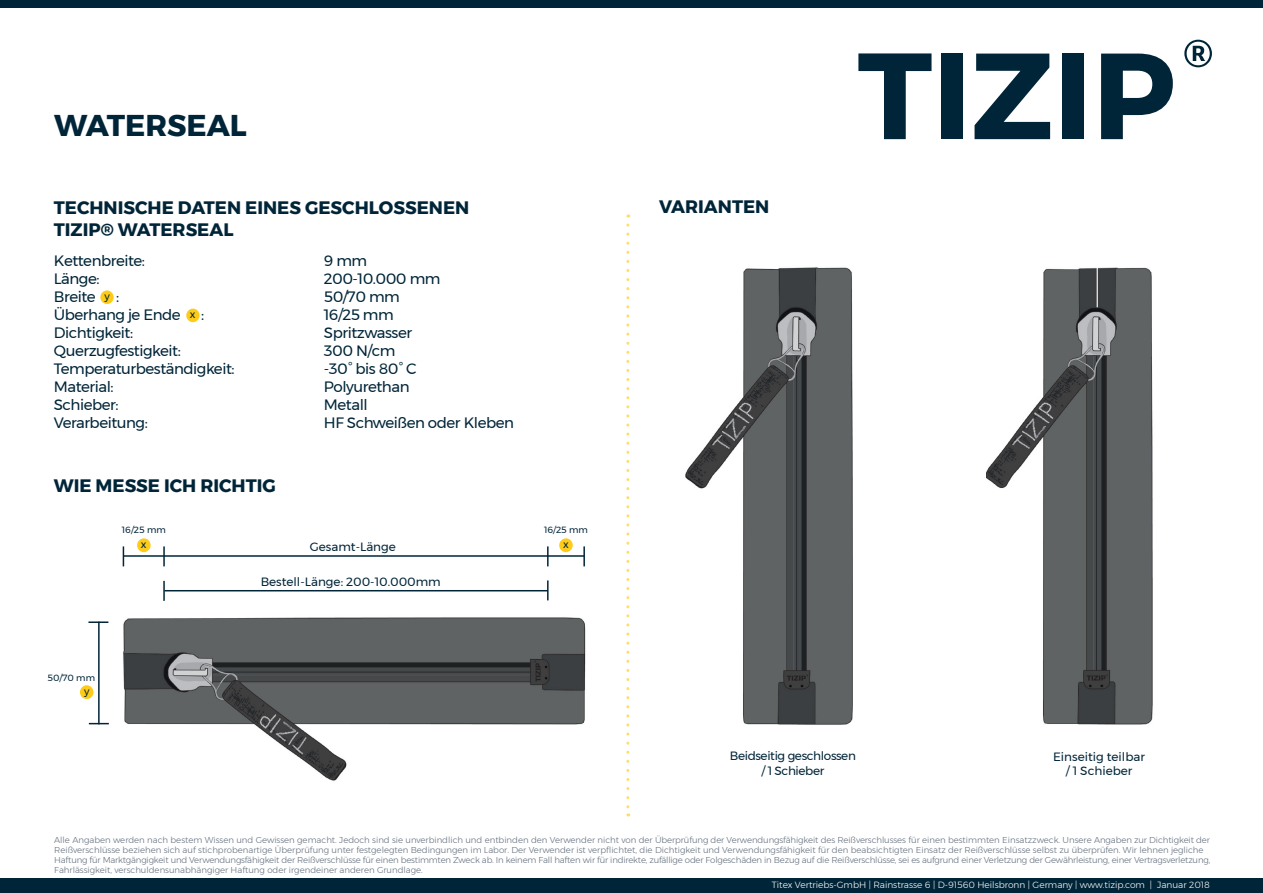
<style>
.page{position:relative;width:1263px;height:893px;background:#fff}
.page>*{position:absolute;margin:0;border:0;box-sizing:border-box;transform-origin:0 0}
.t1{font:700 30px "Montserrat";color:#002538}
.t2{font:700 18px/21.6px "Montserrat";color:#002538}
.t3{font:15px "Montserrat";letter-spacing:-.03em;color:#002538}
.t4{font:12px/14.4px "Montserrat";color:#002538;text-align:center}
.t5{font:12px/14.4px "Montserrat";letter-spacing:-.03em;color:#002538;text-align:center}
.t6{font:10.5px "Montserrat";color:#002538}
.t7{font:300 9px "Montserrat";color:#fff}
.t8{font:9px "Montserrat";color:#002538}
.t9{font:300 8.55px/10.2px "Montserrat";color:#65707e}
</style>
<div class="page">
<img style="left:986px;top:267px;width:167px;height:458px">
<img style="left:685px;top:267px;width:168px;height:458px">
<img style="left:123px;top:560px;width:463px;height:221px">
<svg style="left:626px;top:225px;width:3px;height:591px"></svg>
<svg style="left:858px;top:53px;width:73px;height:86px"></svg>
<div style="left:941px;top:54px;width:21px;height:85px;background:#002538"></div>
<svg style="left:974px;top:54px;width:76px;height:85px"></svg>
<div style="left:1062px;top:54px;width:22px;height:85px;background:#002538"></div>
<svg style="left:1101px;top:54px;width:72px;height:85px"></svg>
<svg style="left:1184px;top:40px;width:28px;height:27px"></svg>
<div style="left:0;top:0;width:1263px;height:7px;background:#002538"></div>
<div style="left:0;top:878px;width:1263px;height:15px;background:#002538"></div>
<div style="left:100px;top:290px;width:14px;height:14px;background:#fecc18;border-radius:50%"></div>
<div style="left:186px;top:309px;width:14px;height:13px;background:#fecc18;border-radius:50%"></div>
<hr style="left:163px;top:581px;width:2px;height:20px;background:#002538">
<hr style="left:123px;top:555px;width:461px;height:2px;background:#002538">
<svg style="left:123px;top:546px;width:1px;height:20px"></svg>
<hr style="left:583px;top:546px;width:2px;height:20px;background:#002538">
<hr style="left:164px;top:590px;width:384px;height:1px;background:#002538">
<hr style="left:163px;top:546px;width:2px;height:20px;background:#002538">
<hr style="left:547px;top:546px;width:2px;height:20px;background:#002538">
<hr style="left:547px;top:580px;width:2px;height:20px;background:#002538">
<hr style="left:98px;top:622px;width:2px;height:102px;background:#002538">
<hr style="left:88px;top:621px;width:20px;height:2px;background:#002538">
<svg style="left:89px;top:723px;width:20px;height:1px"></svg>
<div style="left:559px;top:538px;width:14px;height:14px;background:#fecc18;border-radius:50%"></div>
<div style="left:137px;top:538px;width:14px;height:14px;background:#fecc18;border-radius:50%"></div>
<div style="left:80px;top:685px;width:13px;height:14px;background:#fecc18;border-radius:50%"></div>
<h1 class="t1" style="left:54px;top:101px;width:194px">WATERSEAL</h1>
<h2 class="t2" style="left:54px;top:197px;width:417px">TECHNISCHE DATEN EINES GESCHLOSSENEN<br>TIZIP® WATERSEAL</h2>
<h3 class="t3" style="left:54px;top:249px;width:93px">Kettenbreite:</h3>
<h3 class="t3" style="left:324px;top:249px;width:45px">9 mm</h3>
<h3 class="t3" style="left:54px;top:267px;width:47px">Länge:</h3>
<h3 class="t3" style="left:324px;top:267px;width:118px">200-10.000 mm</h3>
<h3 class="t3" style="left:54px;top:285px;width:43px">Breite</h3>
<h3 class="t3" style="left:116px;top:285px;width:5px">:</h3>
<h3 class="t3" style="left:324px;top:285px;width:78px">50/70 mm</h3>
<h3 class="t3" style="left:54px;top:303px;width:128px">Überhang je Ende</h3>
<h3 class="t3" style="left:201px;top:303px;width:5px">:</h3>
<h3 class="t3" style="left:324px;top:303px;width:71px">16/25 mm</h3>
<h3 class="t3" style="left:54px;top:321px;width:81px">Dichtigkeit:</h3>
<h3 class="t3" style="left:324px;top:321px;width:90px">Spritzwasser</h3>
<h3 class="t3" style="left:54px;top:339px;width:128px">Querzugfestigkeit:</h3>
<h3 class="t3" style="left:324px;top:339px;width:73px">300 N/cm</h3>
<h3 class="t3" style="left:54px;top:357px;width:182px">Temperaturbeständigkeit:</h3>
<h3 class="t3" style="left:324px;top:357px;width:94px">-30° bis 80° C</h3>
<h3 class="t3" style="left:54px;top:375px;width:61px">Material:</h3>
<h3 class="t3" style="left:324px;top:375px;width:87px">Polyurethan</h3>
<h3 class="t3" style="left:54px;top:393px;width:66px">Schieber:</h3>
<h3 class="t3" style="left:324px;top:393px;width:45px">Metall</h3>
<h3 class="t3" style="left:54px;top:411px;width:95px">Verarbeitung:</h3>
<h3 class="t3" style="left:324px;top:411px;width:192px">HF Schweißen oder Kleben</h3>
<p class="t6" style="left:105px;top:288px;width:7px">y</p>
<p class="t6" style="left:190px;top:307px;width:7px">x</p>
<h2 class="t2" style="left:54px;top:475px;width:224px">WIE MESSE ICH RICHTIG</h2>
<p class="t8" style="left:122px;top:523px;width:45px">16/25 mm</p>
<p class="t8" style="left:544px;top:523px;width:45px">16/25 mm</p>
<p class="t8" style="left:48px;top:671px;width:49px">50/70 mm</p>
<p class="t6" style="left:84px;top:683px;width:7px">y</p>
<h3 class="t4" style="left:310px;top:539px;width:88px">Gesamt-Länge</h3>
<h3 class="t4" style="left:261px;top:575px;width:182px">Bestell-Länge: 200-10.000mm</h3>
<p class="t6" style="left:141px;top:537px;width:7px">x</p>
<p class="t6" style="left:563px;top:537px;width:7px">x</p>
<h2 class="t2" style="left:659px;top:196px;width:112px">VARIANTEN</h2>
<h3 class="t5" style="left:730px;top:749px;width:128px">Beidseitig geschlossen / 1 Schieber</h3>
<h3 class="t4" style="left:1053px;top:749px;width:93px">Einseitig teilbar / 1 Schieber</h3>
<p class="t9" style="left:54px;top:834px;width:1157px">Alle Angaben werden nach bestem Wissen und Gewissen gemacht. Jedoch sind sie unverbindlich und entbinden den Verwender nicht von der Überprüfung der Verwendungsfähigkeit des Reißverschlusses für einen bestimmten Einsatzzweck. Unsere Angaben zur Dichtigkeit der Reißverschlüsse beziehen sich auf stichprobenartige Überprüfung unter festgelegten Bedingungen im Labor. Der Verwender ist verpflichtet, die Dichtigkeit und Verwendungsfähigkeit für den beabsichtigten Einsatz der Reißverschlüsse selbst zu überprüfen. Wir lehnen jegliche Haftung für Marktgängigkeit und Verwendungsfähigkeit der Reißverschlüsse für einen bestimmten Zweck ab. In keinem Fall haften wir für indirekte, zufällige oder Folgeschäden in Bezug auf die Reißverschlüsse, sei es aufgrund einer Verletzung der Gewährleistung, einer Vertragsverletzung, Fahrlässigkeit, verschuldensunabhängiger Haftung oder irgendeiner anderen Grundlage.</p>
<p class="t7" style="left:772px;top:878px;width:439px">Titex Vertriebs-GmbH | Rainstrasse 6 | D-91560 Heilsbronn | Germany | www.tizip.com | Januar 2018</p>
</div>
